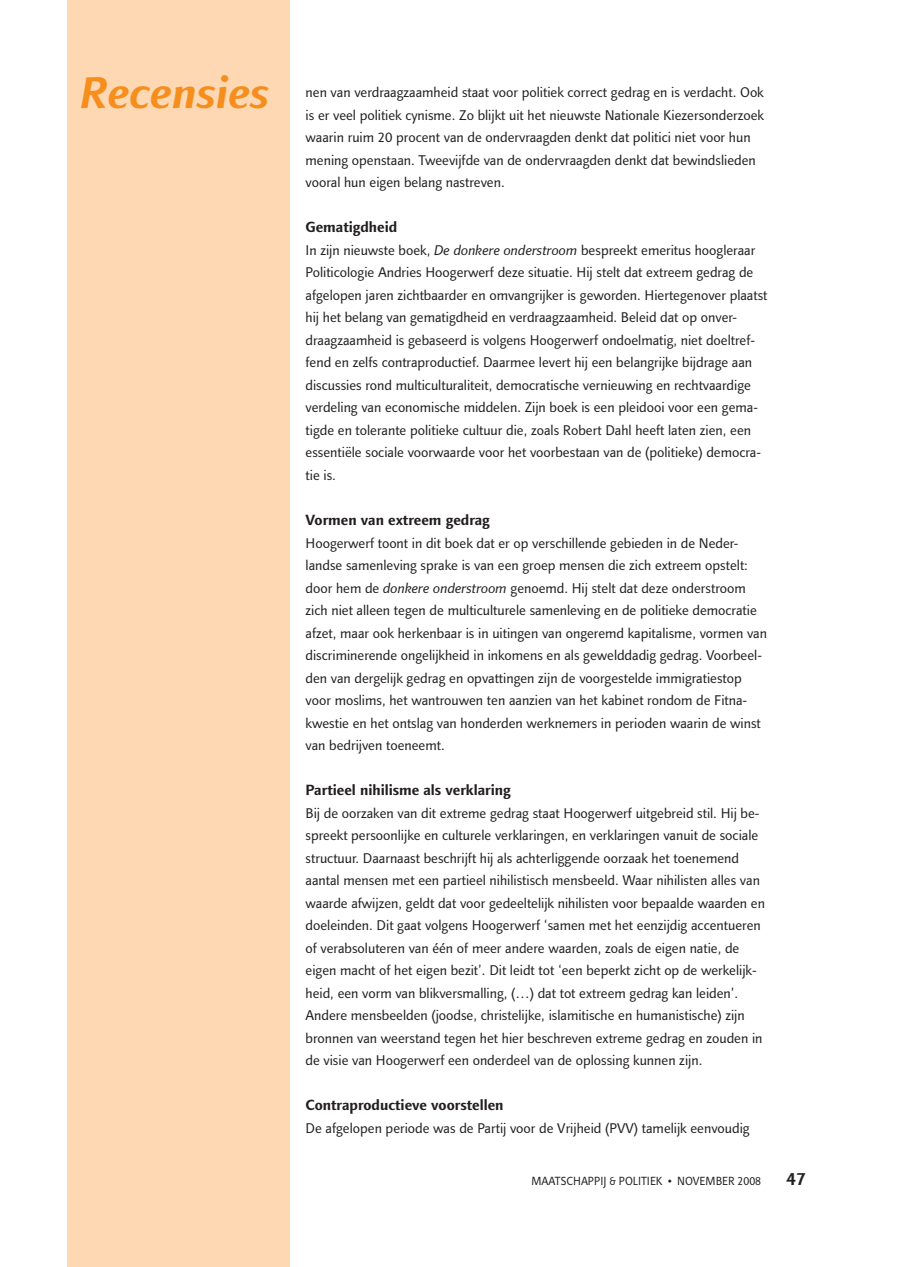
<style>
.page{position:relative;width:897px;height:1267px;background:#fff}
.page>*{position:absolute;margin:0;border:0;box-sizing:border-box;transform-origin:0 0}
.t1{font:italic 700 45px "Linotype Finnegan";color:#f68e1e}
.t2{font:700 18px "Linotype Finnegan";color:#231f20}
.t3{font:700 15px "Linotype Finnegan";color:#231f20}
.t4{font:14.25px/22.5px "Linotype Finnegan";color:#231f20}
.t5{font:12px "Linotype Finnegan";color:#231f20;scale:.95 1}
.s1{font-style:italic}
</style>
<div class="page">
<div style="left:67px;top:0;width:222px;height:1266px;background:#fdd8b2"></div>
<h1 class="t1" style="left:80px;top:66px;width:191px">Recensies</h1>
<p class="t4" style="left:305px;top:81px;width:460px">nen van verdraagzaamheid staat voor politiek correct gedrag en is verdacht. Ook is er veel politiek cynisme. Zo blijkt uit het nieuwste Nationale Kiezersonderzoek waarin ruim 20 procent van de ondervraagden denkt dat politici niet voor hun mening openstaan. Tweevijfde van de ondervraagden denkt dat bewindslieden vooral hun eigen belang nastreven.</p>
<p class="t3" style="left:305px;top:218px;width:93px">Gematigdheid</p>
<p class="t4" style="left:305px;top:239px;width:463px">In zijn nieuwste boek, <span class="s1">De donkere onderstroom</span> bespreekt emeritus hoogleraar Politicologie Andries Hoogerwerf deze situatie. Hij stelt dat extreem gedrag de afgelopen jaren zichtbaarder en omvangrijker is geworden. Hiertegenover plaatst hij het belang van gematigdheid en verdraagzaamheid. Beleid dat op onver&shy;draagzaamheid is gebaseerd is volgens Hoogerwerf ondoelmatig, niet doeltref&shy;fend en zelfs contraproductief. Daarmee levert hij een belangrijke bijdrage aan discussies rond multiculturaliteit, democratische vernieuwing en rechtvaardige verdeling van economische middelen. Zijn boek is een pleidooi voor een gema&shy;tigde en tolerante politieke cultuur die, zoals Robert Dahl heeft laten zien, een essentiële sociale voorwaarde voor het voorbestaan van de (politieke) democra&shy;tie is.</p>
<p class="t3" style="left:305px;top:511px;width:186px">Vormen van extreem gedrag</p>
<p class="t4" style="left:305px;top:531px;width:463px">Hoogerwerf toont in dit boek dat er op verschillende gebieden in de Neder&shy;landse samenleving sprake is van een groep mensen die zich extreem opstelt: door hem de <span class="s1">donkere onderstroom</span> genoemd. Hij stelt dat deze onderstroom zich niet alleen tegen de multiculturele samenleving en de politieke democratie afzet, maar ook herkenbaar is in uitingen van ongeremd kapitalisme, vormen van discriminerende ongelijkheid in inkomens en als gewelddadig gedrag. Voorbeel&shy;den van dergelijk gedrag en opvattingen zijn de voorgestelde immigratiestop voor moslims, het wantrouwen ten aanzien van het kabinet rondom de Fitna&shy;kwestie en het ontslag van honderden werknemers in perioden waarin de winst van bedrijven toeneemt.</p>
<p class="t3" style="left:305px;top:781px;width:207px">Partieel nihilisme als verklaring</p>
<p class="t4" style="left:305px;top:801px;width:461px">Bij de oorzaken van dit extreme gedrag staat Hoogerwerf uitgebreid stil. Hij be&shy;spreekt persoonlijke en culturele verklaringen, en verklaringen vanuit de sociale structuur. Daarnaast beschrijft hij als achterliggende oorzaak het toenemend aantal mensen met een partieel nihilistisch mensbeeld. Waar nihilisten alles van waarde afwijzen, geldt dat voor gedeeltelijk nihilisten voor bepaalde waarden en doeleinden. Dit gaat volgens Hoogerwerf ‘samen met het eenzijdig accentueren of verabsoluteren van één of meer andere waarden, zoals de eigen natie, de eigen macht of het eigen bezit’. Dit leidt tot ‘een beperkt zicht op de werkelijk&shy;heid, een vorm van blikversmalling, (…) dat tot extreem gedrag kan leiden’.<br>Andere mensbeelden (joodse, christelijke, islamitische en humanistische) zijn bronnen van weerstand tegen het hier beschreven extreme gedrag en zouden in de visie van Hoogerwerf een onderdeel van de oplossing kunnen zijn.</p>
<p class="t3" style="left:305px;top:1096px;width:199px">Contraproductieve voorstellen</p>
<p class="t4" style="left:305px;top:1116px;width:445px">De afgelopen periode was de Partij voor de Vrijheid (PVV) tamelijk eenvoudig</p>
<p class="t5" style="left:531px;top:1173px;width:140px">MAATSCHAPPIJ &amp; POLITIEK</p>
<p class="t5" style="left:668px;top:1173px;width:99px">■ NOVEMBER 2008</p>
<p class="t2" style="left:786px;top:1167px;width:21px">47</p>
</div>
